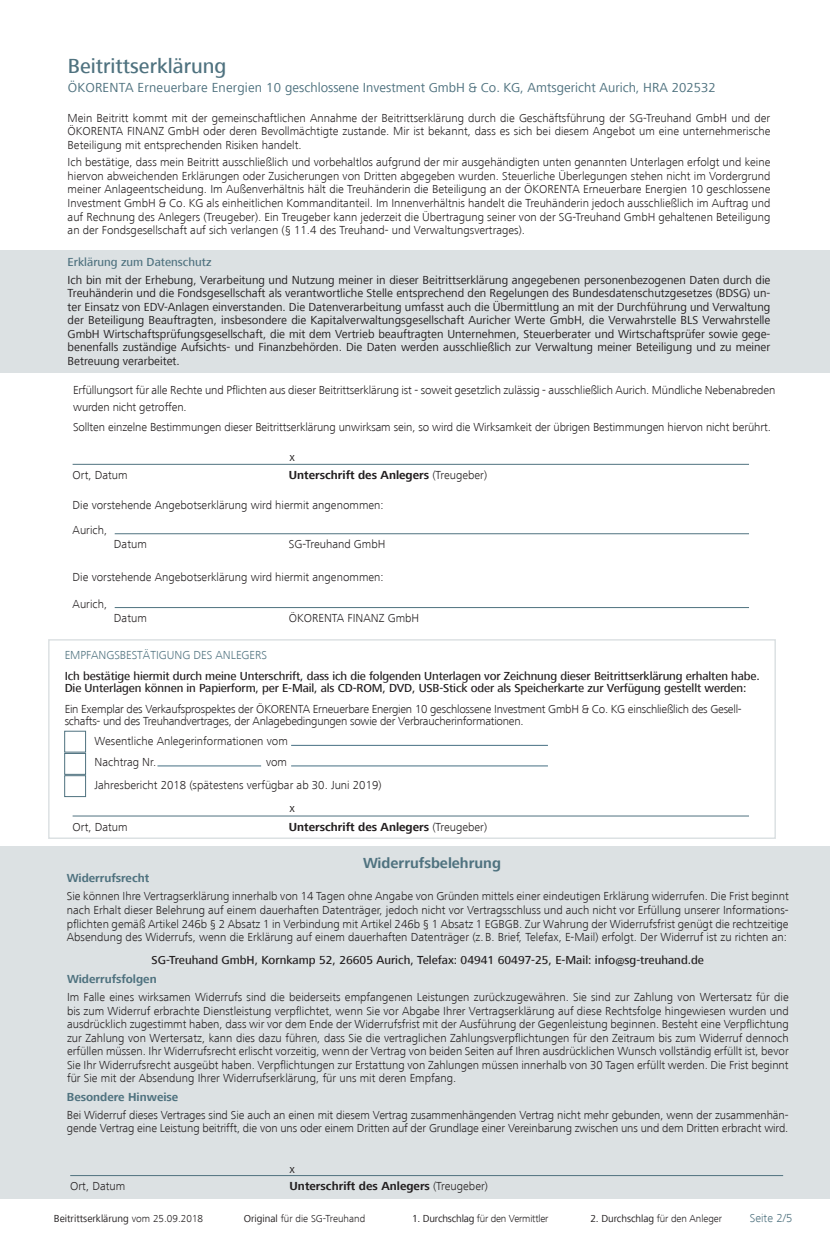
<style>
.page{position:relative;width:830px;height:1234px;background:#fff}
.page>*{position:absolute;margin:0;border:0;box-sizing:border-box;transform-origin:0 0}
.t1{font:500 21px "Frutiger Next LT";color:#4f727f}
.t2{font:700 15px "Frutiger Next LT";color:#4f727f}
.t3{font:13.5px "Frutiger Next LT";color:#4f727f}
.t4{font:300 12px/13.5px "Frutiger Next LT";letter-spacing:-.01em;color:#231f20}
.t5{font:12px/13.5px "Frutiger Next LT";color:#231f20;text-align:justify}
.t6{font:500 12px/12px "Frutiger Next LT";letter-spacing:-.01em;color:#231f20}
.t7{font:700 12px "Frutiger Next LT";color:#231f20}
.t8{font:700 12px "Frutiger Next LT";color:#4f727f}
.t9{font:300 12px "Frutiger Next LT";color:#4f727f}
.t10{font:500 12px "Frutiger Next LT";color:#4f727f}
.t11{font:10.5px "Frutiger Next LT";color:#231f20}
.t12{font:300 10.5px "Frutiger Next LT";letter-spacing:-.02em;color:#231f20}
.t13{font:300 10.5px "Frutiger Next LT";color:#231f20}
.s1{font-weight:300}
.s2{font-weight:400}
</style>
<div class="page">
<div style="left:0;top:846px;width:829px;height:352px;background:#dce1e3"></div>
<hr style="left:70px;top:1174px;width:712px;height:1px;background:#4f727f">
<div style="left:0;top:250px;width:829px;height:123px;background:#dce1e3"></div>
<hr style="left:73px;top:464px;width:675px;height:1px;background:#4f727f">
<hr style="left:115px;top:533px;width:633px;height:1px;background:#4f727f">
<hr style="left:115px;top:607px;width:633px;height:1px;background:#4f727f">
<div style="left:48px;top:639px;width:727px;height:199px;border:2px solid #dce1e3"></div>
<hr style="left:73px;top:815px;width:675px;height:1px;background:#4f727f">
<div style="left:64px;top:753px;width:22px;height:21px;background:#fff;border:1px solid #4f727f"></div>
<div style="left:64px;top:730px;width:22px;height:22px;background:#fff;border:1px solid #4f727f"></div>
<div style="left:64px;top:775px;width:22px;height:21px;background:#fff;border:1px solid #4f727f"></div>
<hr style="left:157px;top:765px;width:104px;height:1px;background:#456f82">
<hr style="left:291px;top:765px;width:256px;height:1px;background:#456f82">
<hr style="left:291px;top:745px;width:256px;height:1px;background:#456f82">
<h1 class="t1" style="left:68px;top:54px;width:160px">Beitrittserklärung</h1>
<p class="t3" style="left:68px;top:80px;width:649px">ÖKORENTA Erneuerbare Energien 10 geschlossene Investment GmbH &amp; Co. KG, Amtsgericht Aurich, HRA 202532</p>
<p class="t4" style="left:68px;top:111px;width:704px;text-align:justify">Mein Beitritt kommt mit der gemeinschaftlichen Annahme der Beitrittserklärung durch die Geschäftsführung der SG-Treuhand GmbH und der ÖKORENTA FINANZ GmbH oder deren Bevollmächtigte zustande. Mir ist bekannt, dass es sich bei diesem Angebot um eine unternehmerische Beteiligung mit entsprechenden Risiken handelt.</p>
<p class="t4" style="left:68px;top:156px;width:704px;text-align:justify">Ich bestätige, dass mein Beitritt ausschließlich und vorbehaltlos aufgrund der mir ausgehändigten unten genannten Unterlagen erfolgt und keine hiervon abweichenden Erklärungen oder Zusicherungen von Dritten abgegeben wurden. Steuerliche Überlegungen stehen nicht im Vordergrund meiner Anlageentscheidung. Im Außenverhältnis hält die Treuhänderin die Beteiligung an der ÖKORENTA Erneuerbare Energien 10 geschlossene Investment GmbH &amp; Co. KG als einheitlichen Kommanditanteil. Im Innenverhältnis handelt die Treuhänderin jedoch ausschließlich im Auftrag und auf Rechnung des Anlegers (Treugeber). Ein Treugeber kann jederzeit die Übertragung seiner von der SG-Treuhand GmbH gehaltenen Beteiligung an der Fondsgesellschaft auf sich verlangen (§ 11.4 des Treuhand- und Verwaltungsvertrages).</p>
<p class="t10" style="left:68px;top:255px;width:145px">Erklärung zum Datenschutz</p>
<p class="t5" style="left:68px;top:273px;width:704px">Ich bin mit der Erhebung, Verarbeitung und Nutzung meiner in dieser Beitrittserklärung angegebenen personenbezogenen Daten durch die Treuhänderin und die Fondsgesellschaft als verantwortliche Stelle entsprechend den Regelungen des Bundesdatenschutzgesetzes (BDSG) un&shy;ter Einsatz von EDV-Anlagen einverstanden. Die Datenverarbeitung umfasst auch die Übermittlung an mit der Durchführung und Verwaltung der Beteiligung Beauftragten, insbesondere die Kapitalverwaltungsgesellschaft Auricher Werte GmbH, die Verwahrstelle BLS Verwahrstelle GmbH Wirtschaftsprüfungsgesellschaft, die mit dem Vertrieb beauftragten Unternehmen, Steuerberater und Wirtschaftsprüfer sowie gege&shy;benenfalls zuständige Aufsichts- und Finanzbehörden. Die Daten werden ausschließlich zur Verwaltung meiner Beteiligung und zu meiner Betreuung verarbeitet.</p>
<p class="t4" style="left:73px;top:382px;width:703px;line-height:16.5px">Erfüllungsort für alle Rechte und Pflichten aus dieser Beitrittserklärung ist - soweit gesetzlich zulässig - ausschließlich Aurich. Mündliche Nebenabreden wurden nicht getroffen.</p>
<p class="t4" style="left:73px;top:420px;width:699px">Sollten einzelne Bestimmungen dieser Beitrittserklärung unwirksam sein, so wird die Wirksamkeit der übrigen Bestimmungen hiervon nicht berührt.</p>
<p class="t5" style="left:289px;top:450px;width:7px">x</p>
<p class="t4" style="left:73px;top:468px;width:57px">Ort, Datum</p>
<p class="t7" style="left:289px;top:468px;width:200px">Unterschrift des Anlegers <span class="s1">(Treugeber)</span></p>
<p class="t4" style="left:73px;top:498px;width:312px">Die vorstehende Angebotserklärung wird hiermit angenommen:</p>
<p class="t4" style="left:73px;top:523px;width:36px">Aurich,</p>
<p class="t4" style="left:114px;top:537px;width:34px">Datum</p>
<p class="t4" style="left:289px;top:537px;width:98px">SG-Treuhand GmbH</p>
<p class="t4" style="left:73px;top:570px;width:312px">Die vorstehende Angebotserklärung wird hiermit angenommen:</p>
<p class="t4" style="left:73px;top:596px;width:36px">Aurich,</p>
<p class="t4" style="left:114px;top:611px;width:34px">Datum</p>
<p class="t4" style="left:289px;top:611px;width:132px">ÖKORENTA FINANZ GmbH</p>
<p class="t9" style="left:65px;top:648px;width:204px">EMPFANGSBESTÄTIGUNG DES ANLEGERS</p>
<p class="t6" style="left:65px;top:670px;width:696px">Ich bestätige hiermit durch meine Unterschrift, dass ich die folgenden Unterlagen vor Zeichnung dieser Beitrittserklärung erhalten habe.<br>Die Unterlagen können in Papierform, per E-Mail, als CD-ROM, DVD, USB-Stick oder als Speicherkarte zur Verfügung gestellt werden:</p>
<p class="t4" style="left:65px;top:702px;width:678px;line-height:12px">Ein Exemplar des Verkaufsprospektes der ÖKORENTA Erneuerbare Energien 10 geschlossene Investment GmbH &amp; Co. KG einschließlich des Gesell&shy;schafts- und des Treuhandvertrages, der Anlagebedingungen sowie der Verbraucherinformationen.</p>
<p class="t4" style="left:94px;top:730px;width:195px;line-height:21px">Wesentliche Anlegerinformationen vom<br>Nachtrag Nr.</p>
<p class="t4" style="left:94px;top:751px;width:288px;line-height:22.5px;text-indent:171px">vom<br>Jahresbericht 2018 (spätestens verfügbar ab 30. Juni 2019)</p>
<p class="t4" style="left:73px;top:819px;width:57px">Ort, Datum</p>
<p class="t7" style="left:289px;top:819px;width:200px">Unterschrift des Anlegers <span class="s1">(Treugeber)</span></p>
<p class="t5" style="left:289px;top:800px;width:7px">x</p>
<p class="t2" style="left:363px;top:854px;width:139px">Widerrufsbelehrung</p>
<p class="t8" style="left:67px;top:871px;width:84px">Widerrufsrecht</p>
<p class="t4" style="left:67px;top:889px;width:723px;text-align:justify">Sie können Ihre Vertragserklärung innerhalb von 14 Tagen ohne Angabe von Gründen mittels einer eindeutigen Erklärung widerrufen. Die Frist beginnt nach Erhalt dieser Belehrung auf einem dauerhaften Datenträger, jedoch nicht vor Vertragsschluss und auch nicht vor Erfüllung unserer Informations&shy;pflichten gemäß Artikel 246b § 2 Absatz 1 in Verbindung mit Artikel 246b § 1 Absatz 1 EGBGB. Zur Wahrung der Widerrufsfrist genügt die rechtzeitige Absendung des Widerrufs, wenn die Erklärung auf einem dauerhaften Datenträger (z.B. Brief, Telefax, E-Mail) erfolgt. Der Widerruf ist zu richten an:</p>
<p class="t6" style="left:152px;top:953px;width:553px">SG-Treuhand GmbH, Kornkamp 52, 26605 Aurich, Telefax: 04941 60497-25, E-Mail: info@sg-treuhand.de</p>
<p class="t8" style="left:67px;top:972px;width:91px">Widerrufsfolgen</p>
<p class="t4" style="left:67px;top:990px;width:722px;text-align:justify">Im Falle eines wirksamen Widerrufs sind die beiderseits empfangenen Leistungen zurückzugewähren. Sie sind zur Zahlung von Wertersatz für die bis zum Widerruf erbrachte Dienstleistung verpflichtet, wenn Sie vor Abgabe Ihrer Vertragserklärung auf diese Rechtsfolge hingewiesen wurden und ausdrücklich zugestimmt haben, dass wir vor dem Ende der Widerrufsfrist mit der Ausführung der Gegenleistung beginnen. Besteht eine Verpflichtung zur Zahlung von Wertersatz, kann dies dazu führen, dass Sie die vertraglichen Zahlungsverpflichtungen für den Zeitraum bis zum Widerruf dennoch erfüllen müssen. Ihr Widerrufsrecht erlischt vorzeitig, wenn der Vertrag von beiden Seiten auf Ihren ausdrücklichen Wunsch vollständig erfüllt ist, bevor Sie Ihr Widerrufsrecht ausgeübt haben. Verpflichtungen zur Erstattung von Zahlungen müssen innerhalb von 30 Tagen erfüllt werden. Die Frist beginnt für Sie mit der Absendung Ihrer Widerrufserklärung, für uns mit deren Empfang.</p>
<p class="t8" style="left:67px;top:1089px;width:113px">Besondere Hinweise</p>
<p class="t4" style="left:67px;top:1107px;width:722px">Bei Widerruf dieses Vertrages sind Sie auch an einen mit diesem Vertrag zusammenhängenden Vertrag nicht mehr gebunden, wenn der zusammenhän&shy;gende Vertrag eine Leistung beitrifft, die von uns oder einem Dritten auf der Grundlage einer Vereinbarung zwischen uns und dem Dritten erbracht wird.</p>
<p class="t5" style="left:289px;top:1161px;width:7px">x</p>
<p class="t4" style="left:70px;top:1178px;width:57px">Ort, Datum</p>
<p class="t7" style="left:289px;top:1178px;width:200px">Unterschrift des Anlegers <span class="s1">(Treugeber)</span></p>
<p class="t11" style="left:54px;top:1212px;width:151px">Beitrittserklärung <span class="s1">vom 25.09.2018</span></p>
<p class="t13" style="left:243px;top:1212px;width:123px"><span class="s2">Original</span> für die SG-Treuhand</p>
<p class="t12" style="left:412px;top:1212px;width:138px"><span class="s2">1. Durchschlag</span> für den Vermittler</p>
<p class="t11" style="left:590px;top:1212px;width:133px">2. Durchschlag <span class="s1">für den Anleger</span></p>
<p class="t9" style="left:749px;top:1210px;width:44px">Seite 2/5</p>
</div>
